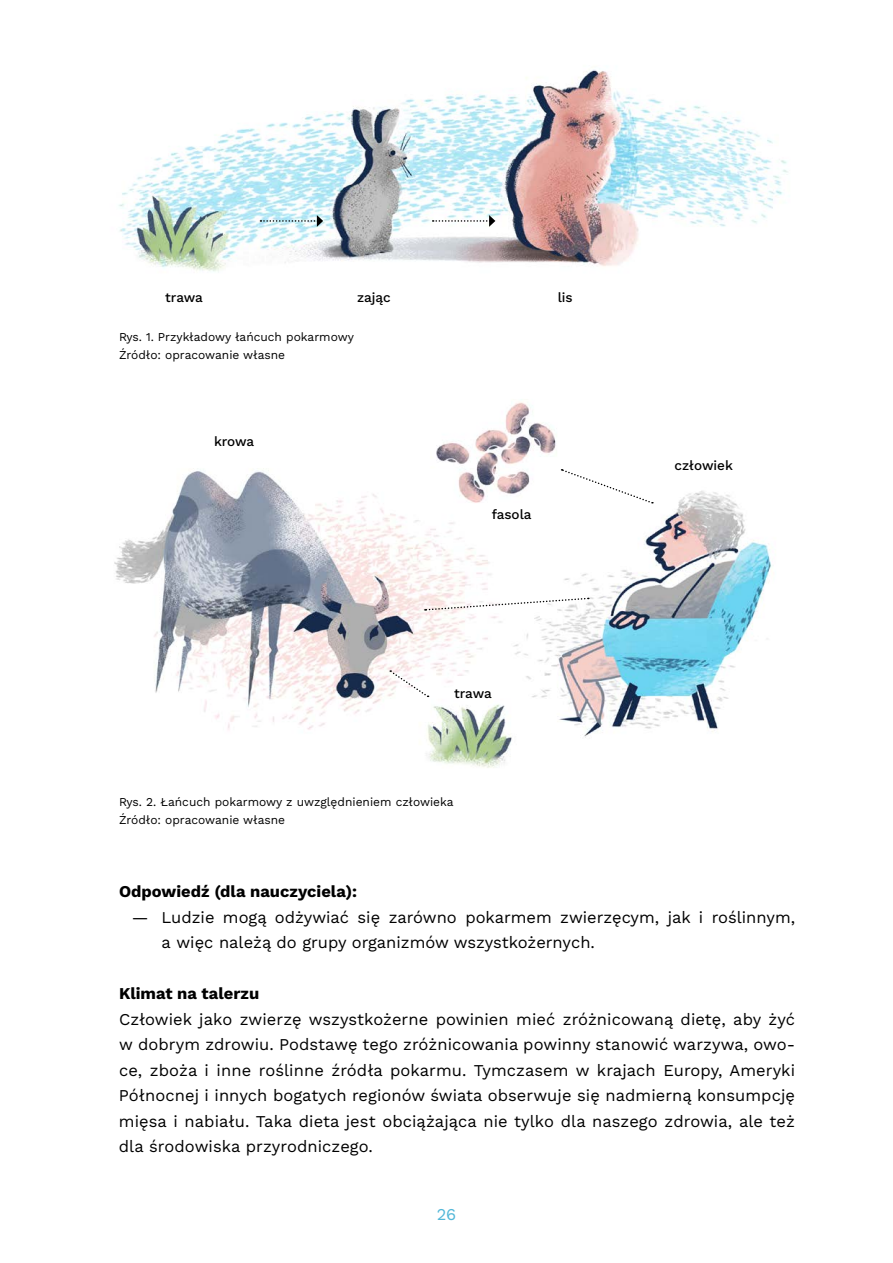
<style>
.page{position:relative;width:893px;height:1263px;background:#fff}
.page>*{position:absolute;margin:0;border:0;box-sizing:border-box;transform-origin:0 0}
.t1{font:16.5px/25.5px "Work Sans";color:#000}
.t2{font:700 16.5px "Work Sans";color:#000}
.t3{font:16.5px "Work Sans";color:#52b7d8}
.t4{font:500 13.5px "Work Sans";color:#000}
.t5{font:12px/18px "Work Sans";color:#000}
</style>
<div class="page">
<img style="left:114px;top:402px;width:658px;height:366px">
<img style="left:118px;top:70px;width:670px;height:202px">
<svg style="left:260px;top:215px;width:63px;height:12px"></svg>
<svg style="left:433px;top:215px;width:62px;height:12px"></svg>
<svg style="left:561px;top:468px;width:92px;height:36px"></svg>
<svg style="left:389px;top:670px;width:40px;height:27px"></svg>
<svg style="left:425px;top:597px;width:164px;height:14px"></svg>
<div style="left:454px;top:685px;width:38px;height:13px;background:#fff"></div>
<div style="left:214px;top:434px;width:40px;height:12px;background:#fff"></div>
<div style="left:492px;top:507px;width:40px;height:12px;background:#fff"></div>
<div style="left:674px;top:457px;width:59px;height:13px;background:#fff"></div>
<p class="t4" style="left:165px;top:287px;width:39px">trawa</p>
<p class="t4" style="left:357px;top:287px;width:35px">zając</p>
<p class="t4" style="left:558px;top:287px;width:17px">lis</p>
<p class="t5" style="left:119px;top:327px;width:236px">Rys. 1. Przykładowy łańcuch pokarmowy<br>Źródło: opracowanie własne</p>
<p class="t4" style="left:214px;top:431px;width:42px">krowa</p>
<p class="t4" style="left:492px;top:504px;width:41px">fasola</p>
<p class="t4" style="left:454px;top:683px;width:39px">trawa</p>
<p class="t5" style="left:119px;top:792px;width:336px">Rys. 2. Łańcuch pokarmowy z uwzględnieniem człowieka<br>Źródło: opracowanie własne</p>
<p class="t4" style="left:674px;top:455px;width:60px">człowiek</p>
<p class="t2" style="left:119px;top:879px;width:240px">Odpowiedź (dla nauczyciela):</p>
<p class="t1" style="left:162px;top:904px;width:635px;text-indent:-30px">— Ludzie mogą odżywiać się zarówno pokarmem zwierzęcym, jak i roślinnym, a więc należą do grupy organizmów wszystkożernych.</p>
<p class="t2" style="left:119px;top:981px;width:142px">Klimat na talerzu</p>
<p class="t1" style="left:119px;top:1006px;width:678px;text-align:justify">Człowiek jako zwierzę wszystkożerne powinien mieć zróżnicowaną dietę, aby żyć w dobrym zdrowiu. Podstawę tego zróżnicowania powinny stanowić warzywa, owo&shy;ce, zboża i inne roślinne źródła pokarmu. Tymczasem w krajach Europy, Ameryki Północnej i innych bogatych regionów świata obserwuje się nadmierną konsumpcję mięsa i nabiału. Taka dieta jest obciążająca nie tylko dla naszego zdrowia, ale też dla środowiska przyrodniczego.</p>
<p class="t3" style="left:437px;top:1202px;width:21px">26</p>
</div>
